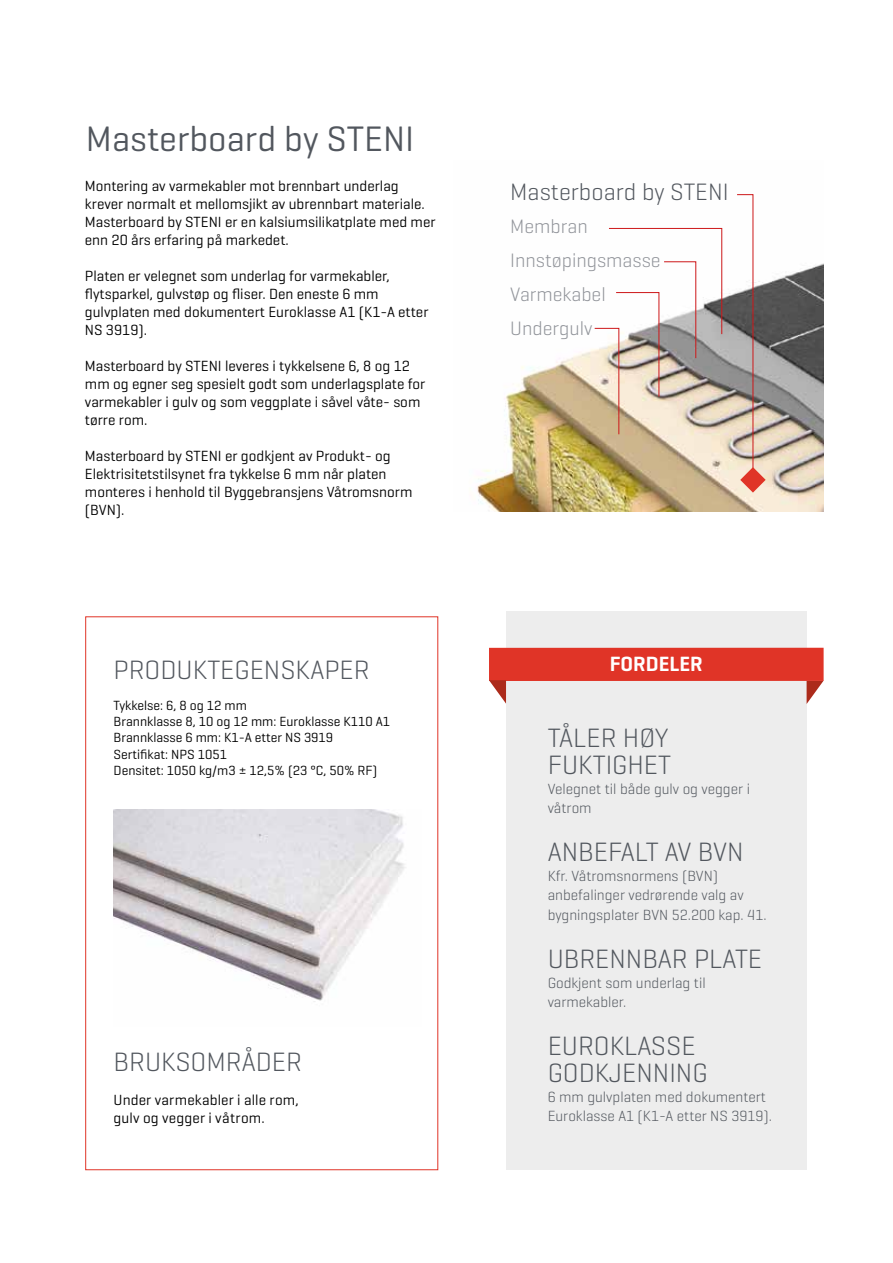
<style>
.page{position:relative;width:893px;height:1263px;background:#fff}
.page>*{position:absolute;margin:0;border:0;box-sizing:border-box;transform-origin:0 0}
.t1{font:36px "Geogrotesque";color:#52575e}
.t2{font:300 27px/27px "Geogrotesque";color:#52575e}
.t3{font:300 24.15px "Geogrotesque";color:#52575e}
.t4{font:600 21px "Geogrotesque";color:#fff}
.t5{font:300 19.8px "Geogrotesque";color:#909399}
.t6{font:15px/18px "Geogrotesque";color:#000}
.t7{font:300 15px/19.5px "Geogrotesque";color:#52575e}
.t8{font:13.5px/16.2px "Geogrotesque";color:#000}
</style>
<div class="page">
<div style="left:506px;top:611px;width:301px;height:558px;background:#ededed"></div>
<svg style="left:807px;top:681px;width:17px;height:23px"></svg>
<div style="left:489px;top:648px;width:335px;height:33px;background:#e03427"></div>
<svg style="left:489px;top:680px;width:17px;height:24px"></svg>
<img style="left:114px;top:810px;width:292px;height:192px">
<img style="left:477px;top:227px;width:347px;height:284px">
<svg style="left:594px;top:228px;width:128px;height:207px"></svg>
<svg style="left:737px;top:194px;width:29px;height:299px"></svg>
<h1 class="t1" style="left:86px;top:116px;width:330px">Masterboard by STENI</h1>
<p class="t6" style="left:85px;top:176px;width:352px">Montering av varmekabler mot brennbart underlag krever normalt et mellomsjikt av ubrennbart materiale.<br>Masterboard by STENI er en kalsiumsilikatplate med mer enn 20 års erfaring på markedet.</p>
<p class="t6" style="left:85px;top:266px;width:345px">Platen er velegnet som underlag for varmekabler, flytsparkel, gulvstøp og fliser. Den eneste 6 mm gulvplaten med dokumentert Euroklasse A1 (K1-A etter NS 3919).</p>
<p class="t6" style="left:85px;top:356px;width:342px">Masterboard by STENI leveres i tykkelsene 6, 8 og 12 mm og egner seg spesielt godt som underlagsplate for varmekabler i gulv og som veggplate i såvel våte- som tørre rom.</p>
<p class="t6" style="left:85px;top:446px;width:329px">Masterboard by STENI er godkjent av Produkt- og Elektrisitetstilsynet fra tykkelse 6 mm når platen monteres i henhold til Byggebransjens Våtromsnorm (BVN).</p>
<h2 class="t2" style="left:114px;top:656px;width:258px">PRODUKTEGENSKAPER</h2>
<p class="t8" style="left:114px;top:697px;width:278px">Tykkelse: 6, 8 og 12 mm<br>Brannklasse 8, 10 og 12 mm: Euroklasse K110 A1<br>Brannklasse 6 mm: K1-A etter NS 3919<br>Sertifikat: NPS 1051<br>Densitet: 1050 kg/m3 ± 12,5% (23 °C, 50% RF)</p>
<h2 class="t2" style="left:114px;top:1047px;width:190px">BRUKSOMRÅDER</h2>
<p class="t6" style="left:114px;top:1090px;width:187px">Under varmekabler i alle rom, gulv og vegger i våtrom.</p>
<h3 class="t3" style="left:510px;top:177px;width:220px">Masterboard by STENI</h3>
<h3 class="t5" style="left:510px;top:214px;width:79px">Membran</h3>
<h3 class="t5" style="left:510px;top:248px;width:152px">Innstøpingsmasse</h3>
<h3 class="t5" style="left:510px;top:281px;width:97px">Varmekabel</h3>
<h3 class="t5" style="left:510px;top:316px;width:84px">Undergulv</h3>
<h3 class="t4" style="left:610px;top:651px;width:95px">FORDELER</h3>
<h2 class="t2" style="left:548px;top:723px;width:125px">TÅLER HØY<br>FUKTIGHET</h2>
<p class="t7" style="left:548px;top:778px;width:204px">Velegnet til både gulv og vegger i våtrom</p>
<h2 class="t2" style="left:548px;top:838px;width:197px">ANBEFALT AV BVN</h2>
<p class="t7" style="left:548px;top:865px;width:220px">Kfr. Våtromsnormens (BVN) anbefalinger vedrørende valg av bygningsplater BVN 52.200 kap. 41.</p>
<h2 class="t2" style="left:548px;top:944px;width:216px">UBRENNBAR PLATE</h2>
<p class="t7" style="left:548px;top:972px;width:159px">Godkjent som underlag til varmekabler.</p>
<h2 class="t2" style="left:548px;top:1032px;width:161px">EUROKLASSE<br>GODKJENNING</h2>
<p class="t7" style="left:548px;top:1086px;width:226px">6 mm gulvplaten med dokumentert<br>Euroklasse A1 (K1-A etter NS 3919).</p>
</div>
